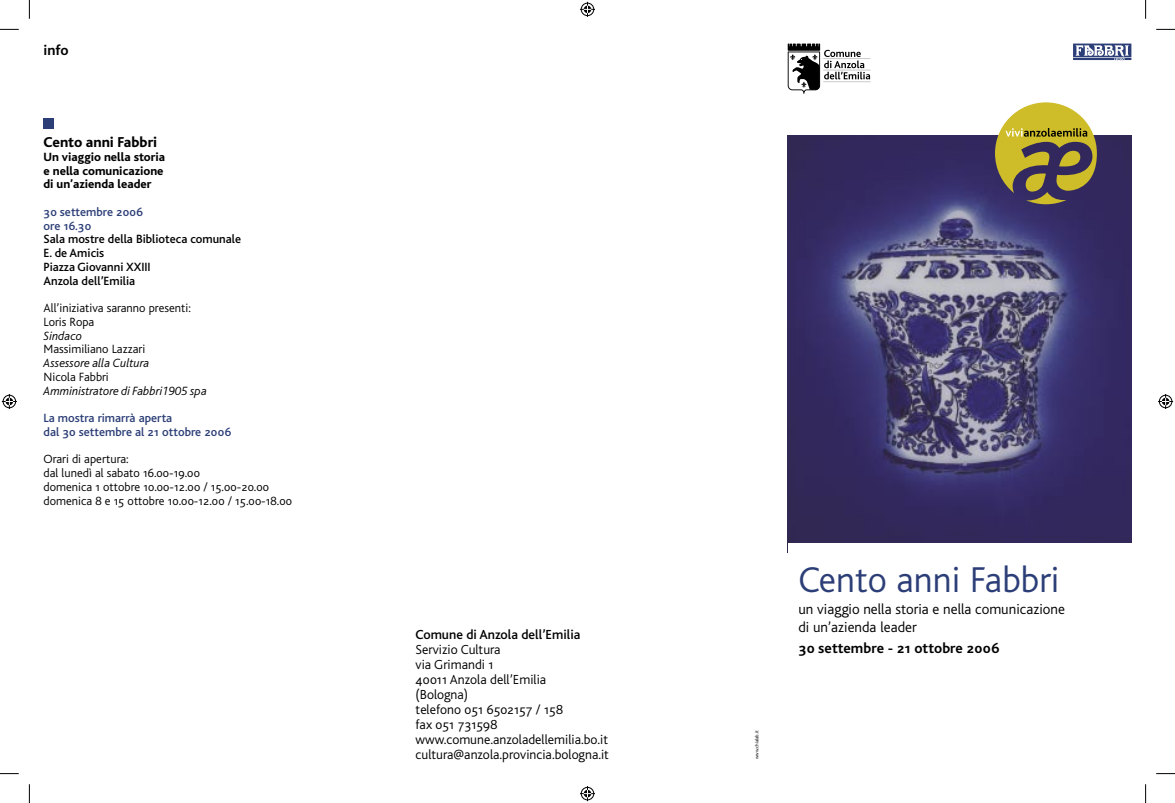
<style>
.page{position:relative;width:1175px;height:803px;background:#fff}
.page>*{position:absolute;margin:0;border:0;box-sizing:border-box;transform-origin:0 0}
.t1{font:300 37.5px "Bliss";color:#2c3e77}
.t2{font:300 15px/18px "Bliss";color:#000}
.t3{font:700 15px "Bliss";color:#000}
.t4{font:800 15px "Bliss";color:#000}
.t5{font:300 13.75px/15px "Bliss";color:#000}
.t6{font:300 13.75px/15px "Bliss Caps";color:#000}
.t7{font:500 13.75px "Bliss";color:#000}
.t8{font:300 12.5px/13.8px "Bliss";color:#000}
.t9{font:300 12.5px/13.8px "Bliss Caps";letter-spacing:.01em;color:#000}
.t10{font:500 12.5px/13.8px "Bliss";color:#000}
.t11{font:500 12.5px/13.8px "Bliss";color:#2c3e77}
.t12{font:800 12.5px/13.8px "Bliss";color:#000}
.t13{font:italic 300 12.5px "Bliss";color:#000}
.t14{font:500 12.5px "Bliss Caps";color:#2c3e77}
.t15{font:300 5px "Bliss";color:#000}
.s1{font-family:"Bliss Caps"}
.s2{font-family:"Bliss"}
</style>
<div class="page">
<div style="left:44px;top:118px;width:10px;height:11px;background:#2c3e77"></div>
<img style="left:788px;top:136px;width:343px;height:407px">
<svg style="left:995px;top:102px;width:102px;height:102px;background:#9a8e53"></svg>
<svg style="left:788px;top:44px;width:82px;height:50px"></svg>
<svg style="left:1073px;top:44px;width:58px;height:16px"></svg>
<svg style="left:0;top:29px;width:19px;height:1px"></svg>
<svg style="left:1156px;top:29px;width:19px;height:1px"></svg>
<svg style="left:0;top:773px;width:19px;height:1px"></svg>
<svg style="left:1156px;top:773px;width:19px;height:1px"></svg>
<svg style="left:29px;top:0;width:1px;height:19px"></svg>
<svg style="left:29px;top:784px;width:1px;height:19px"></svg>
<svg style="left:1145px;top:0;width:1px;height:19px"></svg>
<svg style="left:1145px;top:784px;width:1px;height:19px"></svg>
<svg style="left:580px;top:2px;width:15px;height:15px"></svg>
<svg style="left:580px;top:786px;width:15px;height:15px"></svg>
<svg style="left:2px;top:394px;width:15px;height:15px"></svg>
<svg style="left:1158px;top:394px;width:15px;height:15px"></svg>
<p class="t3" style="left:44px;top:42px;width:27px">info</p>
<p class="t4" style="left:44px;top:134px;width:115px">Cento anni Fabbri</p>
<p class="t12" style="left:44px;top:150px;width:123px">Un viaggio nella storia e nella comunicazione di un’azienda leader</p>
<p class="t11" style="left:44px;top:205px;width:101px"><span class="s1">30</span> settembre <span class="s1">2006</span></p>
<p class="t14" style="left:44px;top:219px;width:49px"><span class="s2">ore</span> 16.30</p>
<p class="t10" style="left:44px;top:233px;width:199px">Sala mostre della Biblioteca comunale<br>E. de Amicis<br>Piazza Giovanni XXIII<br>Anzola dell’Emilia</p>
<p class="t8" style="left:44px;top:301px;width:149px">All’iniziativa saranno presenti:<br>Loris Ropa</p>
<p class="t13" style="left:44px;top:329px;width:40px">Sindaco</p>
<p class="t8" style="left:44px;top:343px;width:103px">Massimiliano Lazzari</p>
<p class="t13" style="left:44px;top:357px;width:107px">Assessore alla Cultura</p>
<p class="t8" style="left:44px;top:370px;width:67px">Nicola Fabbri</p>
<p class="t13" style="left:44px;top:384px;width:165px">Amministratore di Fabbri1905 spa</p>
<p class="t11" style="left:44px;top:411px;width:189px">La mostra rimarrà aperta<br>dal <span class="s1">30</span> settembre al <span class="s1">21</span> ottobre <span class="s1">2006</span></p>
<p class="t8" style="left:44px;top:453px;width:158px">Orari di apertura:<br>dal lunedì al sabato <span class="s1">16.00-19.00</span></p>
<p class="t9" style="left:44px;top:480px;width:250px"><span class="s2">domenica</span> 1 <span class="s2">ottobre</span> 10.00-12.00 / 15.00-20.00 <span class="s2">domenica</span> 8 <span class="s2">e</span> 15 <span class="s2">ottobre</span> 10.00-12.00 / 15.00-18.00</p>
<p class="t7" style="left:416px;top:628px;width:166px">Comune di Anzola dell’Emilia</p>
<p class="t5" style="left:416px;top:643px;width:132px">Servizio Cultura<br>via Grimandi <span class="s1">1<br>40011</span> Anzola dell’Emilia (Bologna)</p>
<p class="t6" style="left:416px;top:703px;width:149px"><span class="s2">telefono</span> 051 6502157 / 158 <span class="s2">fax</span> 051 731598</p>
<p class="t5" style="left:416px;top:733px;width:195px">www.comune.anzoladellemilia.bo.it cultura@anzola.provincia.bologna.it</p>
<p class="t15" style="left:754px;top:759px;width:31px;rotate:-90deg">www.chialab.it</p>
<h1 class="t1" style="left:798px;top:560px;width:263px">Cento anni Fabbri</h1>
<p class="t2" style="left:798px;top:600px;width:268px">un viaggio nella storia e nella comunicazione di un’azienda leader</p>
<p class="t3" style="left:798px;top:640px;width:203px"><span class="s1">30</span> settembre - <span class="s1">21</span> ottobre <span class="s1">2006</span></p>
</div>
